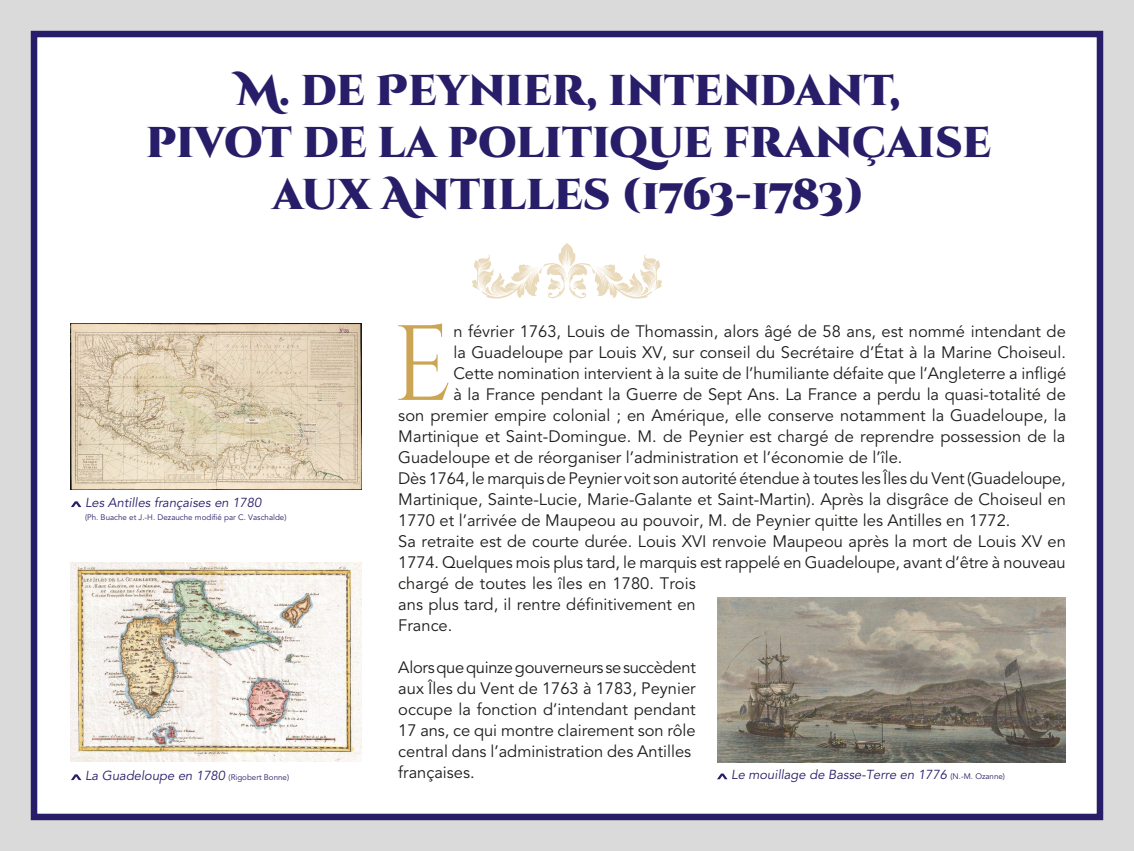
<style>
.page{position:relative;width:1134px;height:851px;background:#fff}
.page>*{position:absolute;margin:0;border:0;box-sizing:border-box;transform-origin:0 0}
.texte_normal{font:106.5px "Cinzel";color:#cba554}
.titres_gros{font:900 43px "Cinzel Decorative";color:#281d68}
.texte_normal-2{font:16.5px/21px "Avenir";color:#1d1d1b;text-align:justify}
.legendes{font:italic 13px "Avenir";color:#281d68}
.legendes-2{font:8px "Avenir";color:#281d68}
.s1{font-style:normal;font-size:8px}
</style>
<div class="page">
<div style="left:0;top:0;width:1134px;height:850px;background:#dadada"></div>
<div style="left:31px;top:31px;width:1072px;height:789px;background:#fff;border:6px solid #281d68"></div>
<img style="left:472px;top:243px;width:190px;height:55px">
<svg style="left:71px;top:774px;width:10px;height:6px"></svg>
<svg style="left:717px;top:773px;width:10px;height:6px"></svg>
<img style="left:71px;top:563px;width:291px;height:198px">
<img style="left:717px;top:597px;width:349px;height:165px">
<svg style="left:71px;top:501px;width:10px;height:6px"></svg>
<img style="left:71px;top:323px;width:291px;height:166px">
<p class="titres_gros" style="left:236px;top:63px;width:666px">M. de Peynier, intendant,</p>
<p class="titres_gros" style="left:146px;top:115px;width:847px">pivot de la politique française</p>
<p class="titres_gros" style="left:272px;top:166px;width:594px">aux Antilles (1763-1783)</p>
<p class="legendes" style="left:85px;top:495px;width:178px">Les Antilles françaises en 1780</p>
<p class="legendes-2" style="left:85px;top:512px;width:203px">(Ph. Buache et J.-H. Dezauche modifié par C. Vaschalde)</p>
<p class="texte_normal" style="left:392px;top:302px;width:63px">E</p>
<p class="texte_normal-2" style="left:453px;top:321px;width:614px">n février 1763, Louis de Thomassin, alors âgé de 58 ans, est nommé intendant de</p>
<p class="texte_normal-2" style="left:453px;top:342px;width:614px">la Guadeloupe par Louis XV, sur conseil du Secrétaire d’État à la Marine Choiseul.</p>
<p class="texte_normal-2" style="left:453px;top:363px;width:614px">Cette nomination intervient à la suite de l’humiliante défaite que l’Angleterre a infligé</p>
<p class="texte_normal-2" style="left:453px;top:384px;width:614px">à la France pendant la Guerre de Sept Ans. La France a perdu la quasi-totalité de</p>
<p class="texte_normal-2" style="left:398px;top:405px;width:670px">son premier empire colonial ; en Amérique, elle conserve notamment la Guadeloupe, la</p>
<p class="texte_normal-2" style="left:398px;top:426px;width:669px">Martinique et Saint-Domingue. M. de Peynier est chargé de reprendre possession de la</p>
<p class="texte_normal-2" style="left:398px;top:447px;width:506px">Guadeloupe et de réorganiser l’administration et l’économie de l’île.</p>
<p class="texte_normal-2" style="left:398px;top:468px;width:669px">Dès 1764, le marquis de Peynier voit son autorité étendue à toutes les Îles du Vent (Guadeloupe, Martinique, Sainte-Lucie, Marie-Galante et Saint-Martin). Après la disgrâce de Choiseul en 1770 et l’arrivée de Maupeou au pouvoir, M. de Peynier quitte les Antilles en 1772.</p>
<p class="texte_normal-2" style="left:398px;top:531px;width:669px;text-align:left">Sa retraite est de courte durée. Louis XVI renvoie Maupeou après la mort de Louis XV en 1774. Quelques mois plus tard, le marquis est rappelé en Guadeloupe, avant d’être à nouveau chargé de toutes les îles en 1780. Trois<br>ans plus tard, il rentre définitivement en<br>France.</p>
<p class="texte_normal-2" style="left:398px;top:657px;width:299px">Alors que quinze gouverneurs se succèdent aux Îles du Vent de 1763 à 1783, Peynier occupe la fonction d’intendant pendant 17 ans, ce qui montre clairement son rôle central dans l’administration des Antilles</p>
<p class="legendes" style="left:85px;top:768px;width:206px">La Guadeloupe en 1780 <span class="s1">(Rigobert Bonne)</span></p>
<p class="texte_normal-2" style="left:398px;top:762px;width:78px">françaises.</p>
<p class="legendes" style="left:731px;top:767px;width:275px">Le mouillage de Basse-Terre en 1776 <span class="s1">(N.-M. Ozanne)</span></p>
</div>
